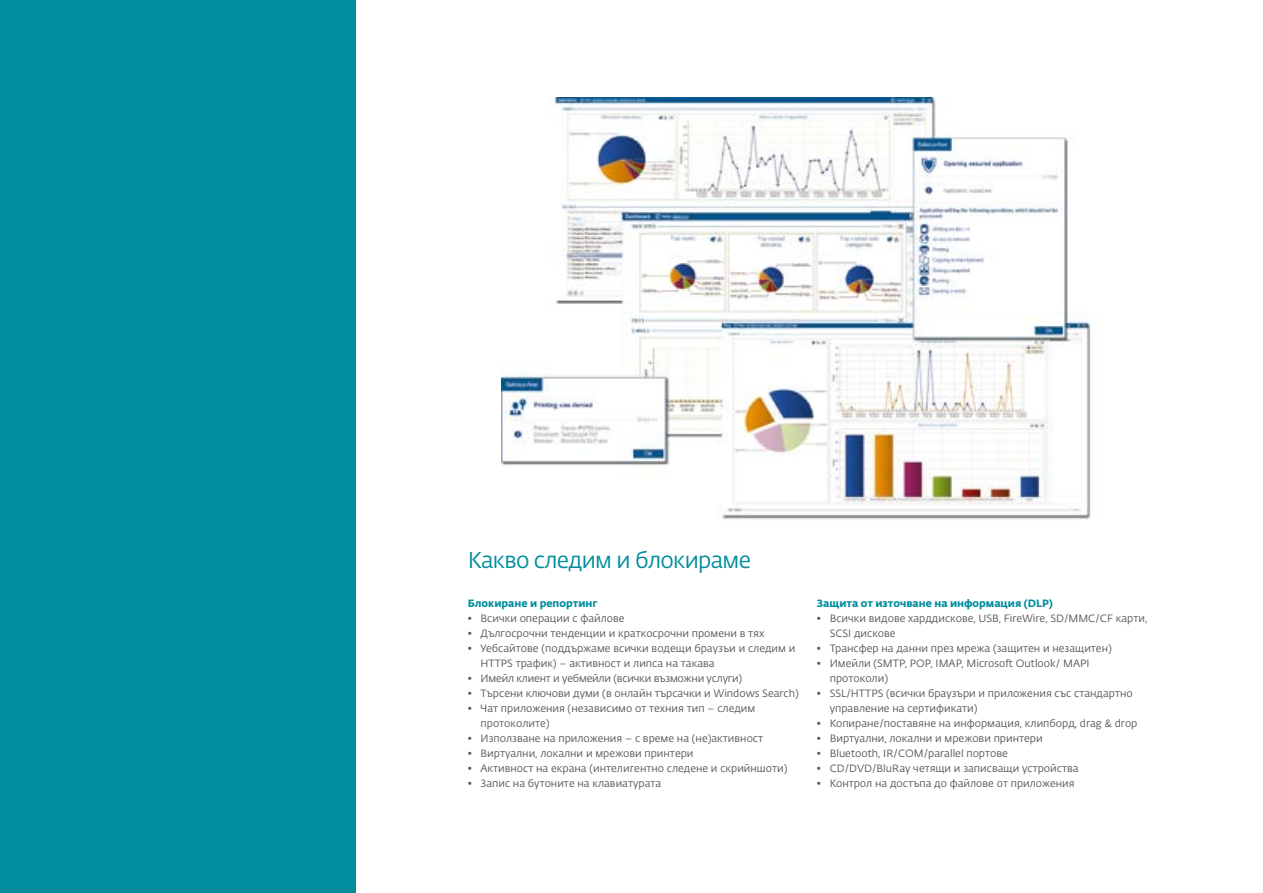
<style>
.page{position:relative;width:1263px;height:893px;background:#fff}
.page>*{position:absolute;margin:0;border:0;box-sizing:border-box;transform-origin:0 0}
.t1{font:22.5px "Fedra Sans Alt Pro Book LF";letter-spacing:-.03em;color:#008e9e}
.t2{font:10.5px/15px "Fedra Sans Alt Pro Book LF";color:#555756}
.t3{font:10.5px "Fedra Sans Alt Pro Bold LF";color:#008e9e}
.t4{font:10.5px "Fedra Sans Alt Pro Book LF";letter-spacing:-.02em;color:#555756}
</style>
<div class="page">
<div style="left:0;top:0;width:355px;height:893px;background:#008e9e"></div>
<img style="left:502px;top:97px;width:589px;height:423px">
<h1 class="t1" style="left:468px;top:544px;width:285px">Какво следим и блокираме</h1>
<p class="t3" style="left:468px;top:595px;width:131px">Блокиране и репортинг</p>
<p class="t2" style="left:468px;top:610px;width:158px">• Всички операции с файлове</p>
<p class="t2" style="left:468px;top:625px;width:298px">• Дългосрочни тенденции и краткосрочни промени в тях</p>
<p class="t2" style="left:480px;top:640px;width:316px;text-indent:-13px">• Уебсайтове (поддържаме всички водещи браузъи и следим и<br>HTTPS трафик) – активност и липса на такава</p>
<p class="t4" style="left:468px;top:671px;width:276px">• Имейл клиент и уебмейли (всички възможни услуги)</p>
<p class="t2" style="left:468px;top:685px;width:333px">• Търсени ключови думи (в онлайн търсачки и Windows Search)</p>
<p class="t2" style="left:480px;top:700px;width:276px;text-indent:-13px">• Чат приложения (независимо от техния тип – следим протоколите)</p>
<p class="t2" style="left:468px;top:730px;width:297px">• Използване на приложения – с време на (не)активност</p>
<p class="t2" style="left:468px;top:745px;width:227px">• Виртуални, локални и мрежови принтери</p>
<p class="t2" style="left:468px;top:760px;width:321px">• Активност на екрана (интелигентно следене и скрийншоти)</p>
<p class="t2" style="left:468px;top:775px;width:195px">• Запис на бутоните на клавиатурата</p>
<p class="t3" style="left:817px;top:595px;width:237px">Защита от източване на информация (DLP)</p>
<p class="t2" style="left:830px;top:610px;width:319px;text-indent:-13px">• Всички видове харддискове, USB, FireWire, SD/MMC/CF карти,<br>SCSI дискове</p>
<p class="t2" style="left:817px;top:640px;width:296px">• Трансфер на данни през мрежа (защитен и незащитен)</p>
<p class="t2" style="left:830px;top:655px;width:261px;text-indent:-13px">• Имейли (SMTP, POP, IMAP, Microsoft Outlook/ MAPI протоколи)</p>
<p class="t2" style="left:830px;top:685px;width:305px;text-indent:-13px">• SSL/HTTPS (всички браузъри и приложения със стандартно управление на сертификати)</p>
<p class="t2" style="left:817px;top:715px;width:322px">• Копиране/поставяне на информация, клипборд, drag &amp; drop</p>
<p class="t2" style="left:817px;top:730px;width:227px">• Виртуални, локални и мрежови принтери</p>
<p class="t2" style="left:817px;top:745px;width:192px">• Bluetooth, IR/COM/parallel портове</p>
<p class="t2" style="left:817px;top:760px;width:263px">• CD/DVD/BluRay четящи и записващи устройства</p>
<p class="t2" style="left:817px;top:775px;width:259px">• Контрол на достъпа до файлове от приложения</p>
</div>
